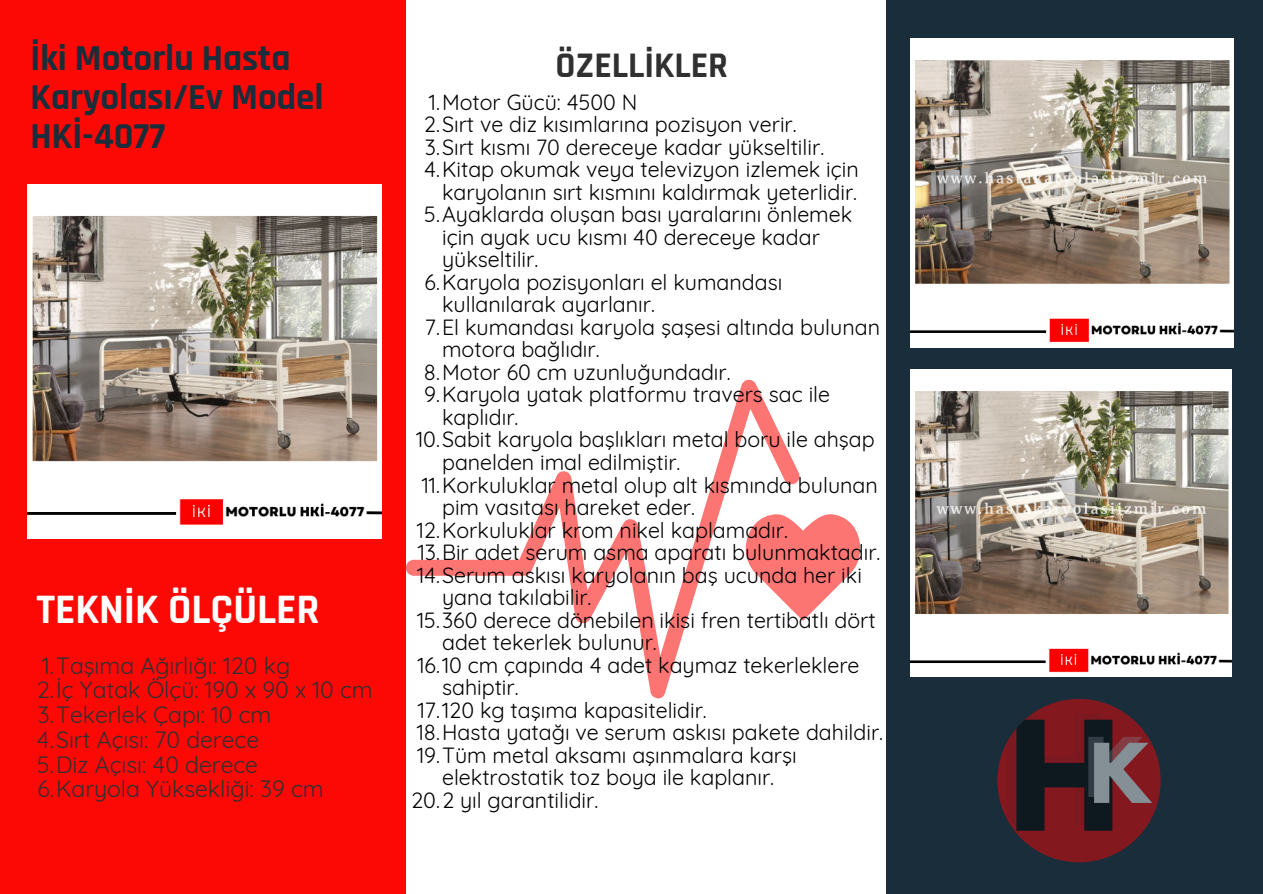
<style>
.page{position:relative;width:1263px;height:894px;background:#fff}
.page>*{position:absolute;margin:0;border:0;box-sizing:border-box;transform-origin:0 0}
.t1{font:700 42.45px "Rajdhani";color:#fff}
.t2{font:700 36.9px/39.3px "Rajdhani";color:#1a2d3b}
.t3{font:700 36.45px "Rajdhani";color:#303030}
.t4{font:22.95px "Quicksand";color:#303030}
.t5{font:21.45px/22.5px "Quicksand";color:#010000}
</style>
<div class="page">
<div style="left:887px;top:0;width:376px;height:893px;background:#1a2d3b"></div>
<div style="left:0;top:0;width:406px;height:893px;background:#fc0805"></div>
<svg style="left:800px;top:514px;width:60px;height:106px"></svg>
<svg style="left:406px;top:379px;width:394px;height:319px"></svg>
<img style="left:997px;top:698px;width:164px;height:164px;border-radius:50%">
<img style="left:28px;top:185px;width:354px;height:353px">
<img style="left:910px;top:38px;width:323px;height:309px">
<img style="left:910px;top:369px;width:322px;height:307px">
<p class="t2" style="left:30px;top:39px;width:261px">İki Motorlu Hasta</p>
<p class="t3" style="left:555px;top:43px;width:174px">ÖZELLİKLER</p>
<p class="t2" style="left:30px;top:78px;width:295px">Karyolası/Ev Model<br>HKİ-4077</p>
<p class="t5" style="left:429px;top:90px;width:210px">1.Motor Gücü: 4500 N</p>
<h3 class="t5" style="left:424px;top:113px;width:374px">2.Sırt ve diz kısımlarına pozisyon verir.</h3>
<p class="t5" style="left:425px;top:135px;width:401px">3.Sırt kısmı 70 dereceye kadar yükseltilir.</p>
<h1 class="t5" style="left:424px;top:158px;width:436px;text-align:right">4.Kitap okumak veya televizyon izlemek için karyolanın sırt kısmını kaldırmak yeterlidir.</h1>
<p class="t5" style="left:442px;top:203px;width:412px;text-indent:-18px">5.Ayaklarda oluşan bası yaralarını önlemek için ayak ucu kısmı 40 dereceye kadar yükseltilir.</p>
<p class="t5" style="left:442px;top:270px;width:342px;text-indent:-18px">6.Karyola pozisyonları el kumandası kullanılarak ayarlanır.</p>
<p class="t5" style="left:442px;top:315px;width:439px;text-indent:-17px">7.El kumandası karyola şaşesi altında bulunan motora bağlıdır.</p>
<p class="t5" style="left:424px;top:360px;width:308px">8.Motor 60 cm uzunluğundadır.</p>
<p class="t5" style="left:442px;top:383px;width:389px;text-indent:-18px">9.Karyola yatak platformu travers sac ile kaplıdır.</p>
<p class="t5" style="left:442px;top:428px;width:434px;text-indent:-26px">10.Sabit karyola başlıkları metal boru ile ahşap panelden imal edilmiştir.</p>
<h2 class="t5" style="left:442px;top:473px;width:437px;text-indent:-20px">11.Korkuluklar metal olup alt kısmında bulunan pim vasıtası hareket eder.</h2>
<p class="t5" style="left:417px;top:518px;width:373px">12.Korkuluklar krom nikel kaplamadır.</p>
<p class="t5" style="left:418px;top:540px;width:464px">13.Bir adet serum asma aparatı bulunmaktadır.</p>
<p class="t5" style="left:442px;top:563px;width:421px;text-indent:-25px">14.Serum askısı karyolanın baş ucunda her iki yana takılabilir.</p>
<p class="t5" style="left:442px;top:608px;width:435px;text-indent:-25px">15.360 derece dönebilen ikisi fren tertibatlı dört adet tekerlek bulunur.</p>
<p class="t5" style="left:442px;top:653px;width:419px;text-indent:-25px">16.10 cm çapında 4 adet kaymaz tekerleklere sahiptir.</p>
<p class="t5" style="left:418px;top:698px;width:290px">17.120 kg taşıma kapasitelidir.</p>
<p class="t5" style="left:417px;top:720px;width:468px">18.Hasta yatağı ve serum askısı pakete dahildir.</p>
<p class="t5" style="left:417px;top:743px;width:381px;text-align:center">19.Tüm metal aksamı aşınmalara karşı elektrostatik toz boya ile kaplanır.</p>
<p class="t5" style="left:411px;top:788px;width:189px">20.2 yıl garantilidir.</p>
<p class="t1" style="left:36px;top:583px;width:285px">TEKNİK ÖLÇÜLER</p>
<p class="t4" style="left:42px;top:650px;width:250px">1.Taşıma Ağırlığı: 120 kg</p>
<p class="t4" style="left:37px;top:675px;width:338px">2.İç Yatak Ölçü: 190 x 90 x 10 cm</p>
<p class="t4" style="left:38px;top:700px;width:235px">3.Tekerlek Çapı: 10 cm</p>
<p class="t4" style="left:37px;top:724px;width:224px">4.Sırt Açısı: 70 derece</p>
<p class="t4" style="left:37px;top:749px;width:222px">5.Diz Açısı: 40 derece</p>
<p class="t4" style="left:37px;top:774px;width:288px">6.Karyola Yüksekliği: 39 cm</p>
</div>
